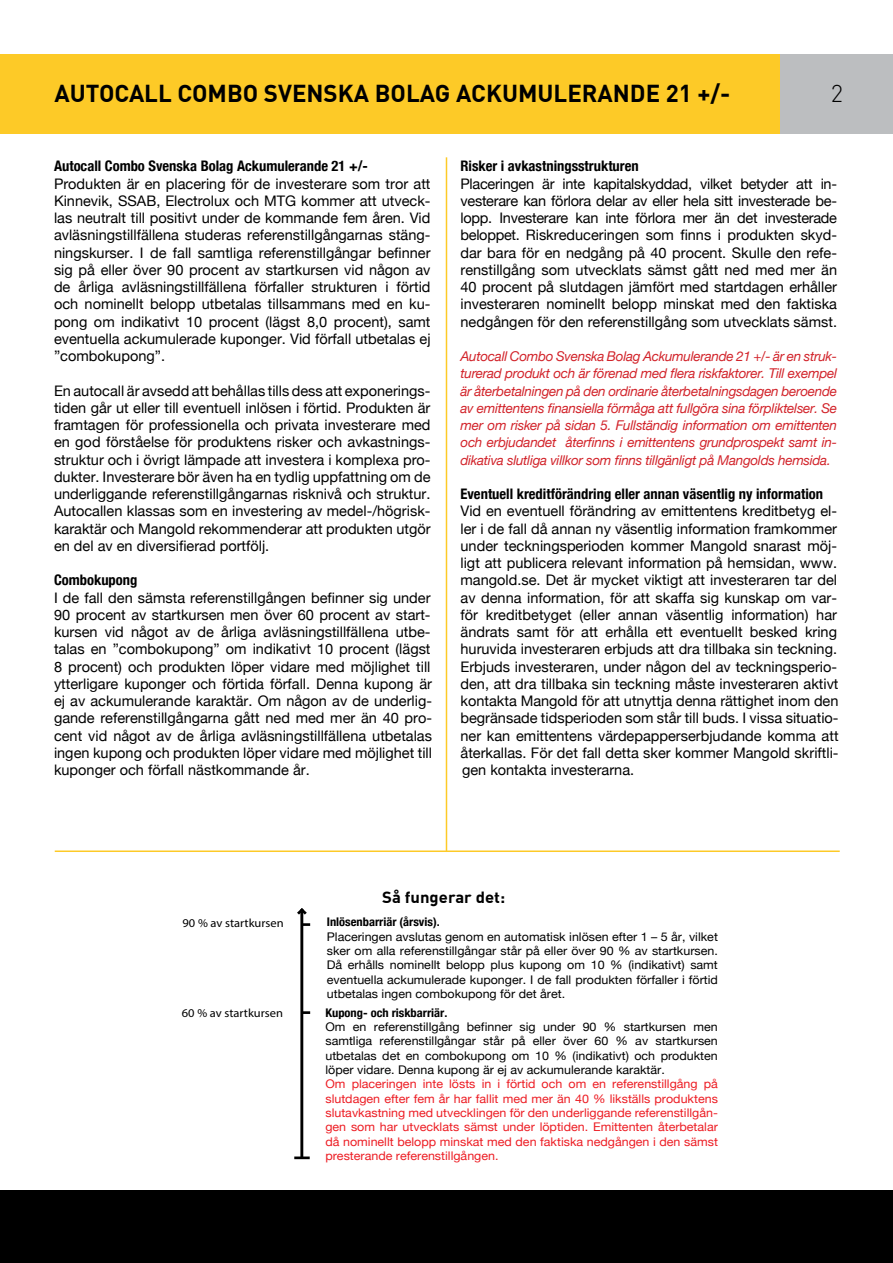
<style>
.page{position:relative;width:893px;height:1263px;background:#fff}
.page>*{position:absolute;margin:0;border:0;box-sizing:border-box;transform-origin:0 0}
.t1{font:700 24px "DIN Offc Pro";color:#000}
.t2{font:300 24px "DIN Offc Pro";color:#000}
.t3{font:700 15.9px "DIN Offc Pro";color:#000;scale:1.05 1}
.t4{font:14.55px/17.2px "Helvetica Neue";color:#000;text-align:justify}
.t5{font:700 condensed 14.55px "Helvetica Neue";color:#000}
.t6{font:italic 13.5px/17.2px "Helvetica Neue";letter-spacing:-.02em;color:#d2232a;text-align:justify}
.t7{font:12px/14.2px "Helvetica Neue";color:#000;text-align:justify;scale:1.05 1}
.t8{font:12px/14.2px "Helvetica Neue";color:#ed1d24;text-align:justify;scale:1.05 1}
.t9{font:700 condensed 12px "Helvetica Neue";color:#000;scale:1.05 1}
.t10{font:12px "Praxis EF";color:#000;scale:1.05 1}
</style>
<div class="page">
<div style="left:0;top:1191px;width:893px;height:72px;background:#000"></div>
<div style="left:780px;top:54px;width:113px;height:79px;background:#bcbec0"></div>
<div style="left:0;top:54px;width:780px;height:79px;background:#fdca27"></div>
<hr style="left:300px;top:912px;width:3px;height:246px;background:#000">
<svg style="left:303px;top:923px;width:7px;height:3px"></svg>
<svg style="left:297px;top:908px;width:10px;height:9px"></svg>
<hr style="left:294px;top:1156px;width:16px;height:3px;background:#000">
<svg style="left:303px;top:1011px;width:7px;height:3px"></svg>
<hr style="left:446px;top:157px;width:1px;height:695px;background:#fdca27">
<hr style="left:55px;top:850px;width:785px;height:2px;background:#fdca27">
<h1 class="t1" style="left:55px;top:74px;width:677px">AUTOCALL COMBO SVENSKA BOLAG ACKUMULERANDE 21 +/-</h1>
<h1 class="t2" style="left:831px;top:75px;width:14px">2</h1>
<p class="t5" style="left:54px;top:157px;width:315px">Autocall Combo Svenska Bolag Ackumulerande 21 +/-</p>
<p class="t4" style="left:54px;top:175px;width:378px">Produkten är en placering för de investerare som tror att Kinnevik, SSAB, Electrolux och MTG kommer att utveck&shy;las neutralt till positivt under de kommande fem åren. Vid avläsningstillfällena studeras referenstillgångarnas stäng&shy;ningskurser. I de fall samtliga referenstillgångar befinner sig på eller över 90 procent av startkursen vid någon av de årliga avläsningstillfällena förfaller strukturen i förtid och nominellt belopp utbetalas tillsammans med en ku&shy;pong om indikativt 10 procent (lägst 8,0 procent), samt eventuella ackumulerade kuponger. Vid förfall utbetalas ej ”combokupong”.</p>
<p class="t4" style="left:54px;top:382px;width:378px">En autocall är avsedd att behållas tills dess att exponerings&shy;tiden går ut eller till eventuell inlösen i förtid. Produkten är framtagen för professionella och privata investerare med en god förståelse för produktens risker och avkastnings&shy;struktur och i övrigt lämpade att investera i komplexa pro&shy;dukter. Investerare bör även ha en tydlig uppfattning om de underliggande referenstillgångarnas risknivå och struktur.<br>Autocallen klassas som en investering av medel-/högrisk&shy;karaktär och Mangold rekommenderar att produkten utgör en del av en diversifierad portfölj.</p>
<p class="t5" style="left:54px;top:571px;width:85px">Combokupong</p>
<p class="t4" style="left:54px;top:589px;width:380px">I de fall den sämsta referenstillgången befinner sig under 90 procent av startkursen men över 60 procent av start&shy;kursen vid något av de årliga avläsningstillfällena utbe&shy;talas en ”combokupong” om indikativt 10 procent (lägst 8 procent) och produkten löper vidare med möjlighet till ytterligare kuponger och förtida förfall. Denna kupong är ej av ackumulerande karaktär. Om någon av de underlig&shy;gande referenstillgångarna gått ned med mer än 40 pro&shy;cent vid något av de årliga avläsningstillfällena utbetalas ingen kupong och produkten löper vidare med möjlighet till kuponger och förfall nästkommande år.</p>
<p class="t5" style="left:460px;top:157px;width:180px">Risker i avkastningsstrukturen</p>
<p class="t4" style="left:460px;top:175px;width:378px">Placeringen är inte kapitalskyddad, vilket betyder att in&shy;vesterare kan förlora delar av eller hela sitt investerade be&shy;lopp. Investerare kan inte förlora mer än det investerade beloppet. Riskreduceringen som finns i produkten skyd&shy;dar bara för en nedgång på 40 procent. Skulle den refe&shy;renstillgång som utvecklats sämst gått ned med mer än 40 procent på slutdagen jämfört med startdagen erhåller investeraren nominellt belopp minskat med den faktiska nedgången för den referenstillgång som utvecklats sämst.</p>
<p class="t6" style="left:460px;top:347px;width:378px">Autocall Combo Svenska Bolag Ackumulerande 21 +/- är en struk&shy;turerad produkt och är förenad med flera riskfaktorer. Till exempel är återbetalningen på den ordinarie återbetalningsdagen beroende av emittentens finansiella förmåga att fullgöra sina förpliktelser. Se mer om risker på sidan 5. Fullständig information om emittenten och erbjudandet återfinns i emittentens grundprospekt samt in&shy;dikativa slutliga villkor som finns tillgänligt på Mangolds hemsida.</p>
<p class="t5" style="left:460px;top:485px;width:364px">Eventuell kreditförändring eller annan väsentlig ny information</p>
<p class="t4" style="left:460px;top:502px;width:380px">Vid en eventuell förändring av emittentens kreditbetyg el&shy;ler i de fall då annan ny väsentlig information framkommer under teckningsperioden kommer Mangold snarast möj&shy;ligt att publicera relevant information på hemsidan, www. mangold.se. Det är mycket viktigt att investeraren tar del av denna information, för att skaffa sig kunskap om var&shy;för kreditbetyget (eller annan väsentlig information) har ändrats samt för att erhålla ett eventuellt besked kring huruvida investeraren erbjuds att dra tillbaka sin teckning.<br>Erbjuds investeraren, under någon del av teckningsperio&shy;den, att dra tillbaka sin teckning måste investeraren aktivt kontakta Mangold för att utnyttja denna rättighet inom den begränsade tidsperioden som står till buds. I vissa situatio&shy;ner kan emittentens värdepapperserbjudande komma att återkallas. För det fall detta sker kommer Mangold skriftli&shy;gen kontakta investerarna.</p>
<p class="t3" style="left:382px;top:884px;width:119px">Så fungerar det:</p>
<p class="t10" style="left:183px;top:916px;width:98px">90 % av startkursen</p>
<p class="t9" style="left:327px;top:915px;width:109px">Inlösenbarriär (årsvis).</p>
<p class="t7" style="left:327px;top:929px;width:374px">Placeringen avslutas genom en automatisk inlösen efter 1 – 5 år, vilket sker om alla referenstillgångar står på eller över 90 % av startkursen.<br>Då erhålls nominellt belopp plus kupong om 10 % (indikativt) samt eventuella ackumulerade kuponger. I de fall produkten förfaller i förtid utbetalas ingen combokupong för det året.</p>
<p class="t9" style="left:325px;top:1005px;width:118px">Kupong- och riskbarriär.</p>
<p class="t7" style="left:325px;top:1019px;width:375px">Om en referenstillgång befinner sig under 90 % startkursen men samtliga referenstillgångar står på eller över 60 % av startkursen utbetalas det en combokupong om 10 % (indikativt) och produkten löper vidare. Denna kupong är ej av ackumulerande karaktär.</p>
<p class="t8" style="left:325px;top:1077px;width:375px">Om placeringen inte lösts in i förtid och om en referenstillgång på slutdagen efter fem år har fallit med mer än 40 % likställs produktens slutavkastning med utvecklingen för den underliggande referenstillgån&shy;gen som har utvecklats sämst under löptiden. Emittenten återbetalar då nominellt belopp minskat med den faktiska nedgången i den sämst presterande referenstillgången.</p>
<p class="t10" style="left:182px;top:1006px;width:98px">60 % av startkursen</p>
</div>
